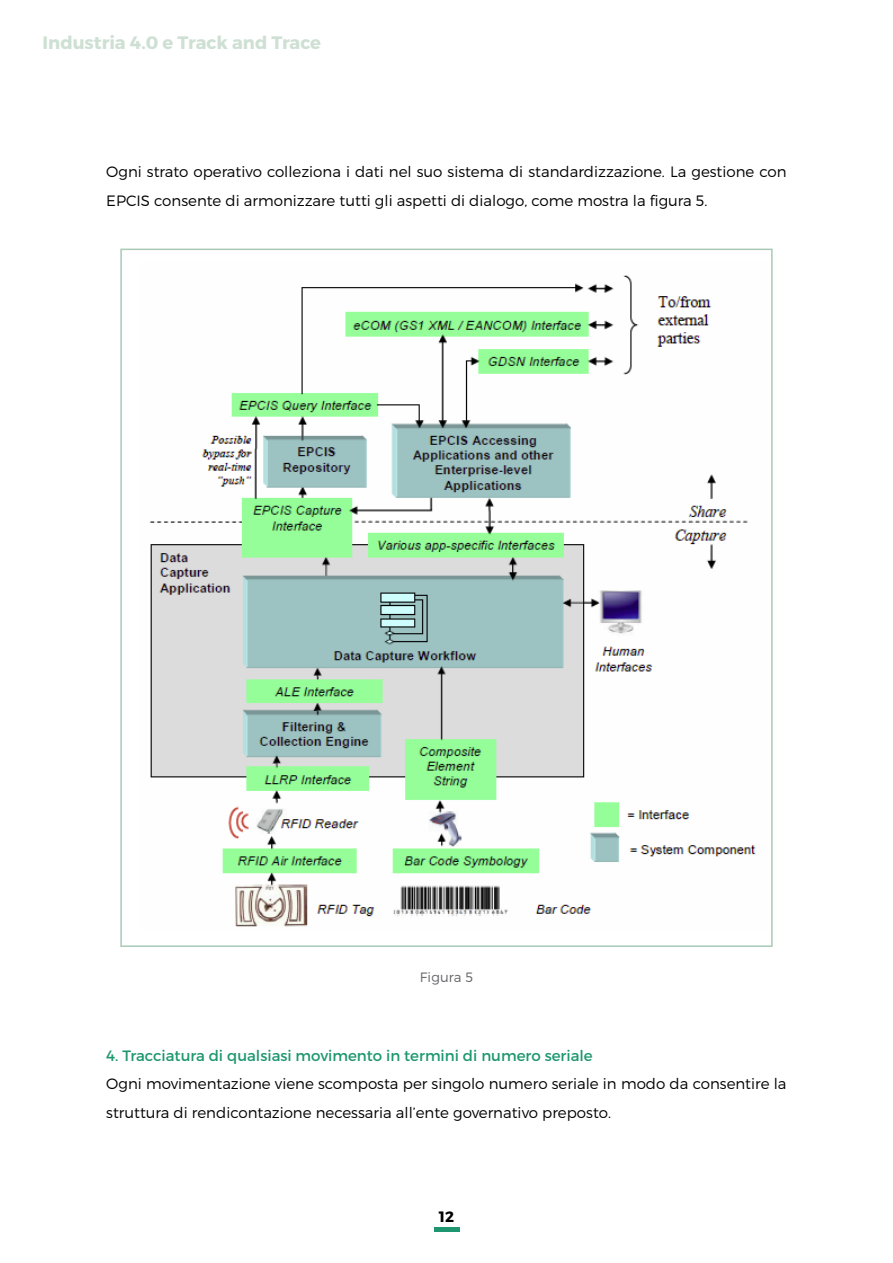
<style>
.page{position:relative;width:893px;height:1263px;background:#fff}
.page>*{position:absolute;margin:0;border:0;box-sizing:border-box;transform-origin:0 0}
.t1{font:700 18px "Montserrat";color:#cee0d3}
.t2{font:300 15px/28.5px "Montserrat";color:#000}
.t3{font:15px "Montserrat";color:#1e9770}
.t4{font:700 15px "Montserrat";color:#000}
.t5{font:300 13.5px "Montserrat";letter-spacing:.01em;color:#646567}
</style>
<div class="page">
<div style="left:434px;top:1227px;width:25px;height:5px;background:#1e9770"></div>
<img style="left:149px;top:275px;width:607px;height:652px">
<p class="t1" style="left:43px;top:32px;width:280px">Industria 4.0 e Track and Trace</p>
<p class="t2" style="left:106px;top:157px;width:682px">Ogni strato operativo colleziona i dati nel suo sistema di standardizzazione. La gestione con<br>EPCIS consente di armonizzare tutti gli aspetti di dialogo, come mostra la figura 5.</p>
<p class="t5" style="left:420px;top:969px;width:55px">Figura 5</p>
<p class="t3" style="left:106px;top:1046px;width:488px">4. Tracciatura di qualsiasi movimento in termini di numero seriale</p>
<p class="t2" style="left:106px;top:1069px;width:682px">Ogni movimentazione viene scomposta per singolo numero seriale in modo da consentire la struttura di rendicontazione necessaria all’ente governativo preposto.</p>
<p class="t4" style="left:439px;top:1207px;width:17px">12</p>
</div>
